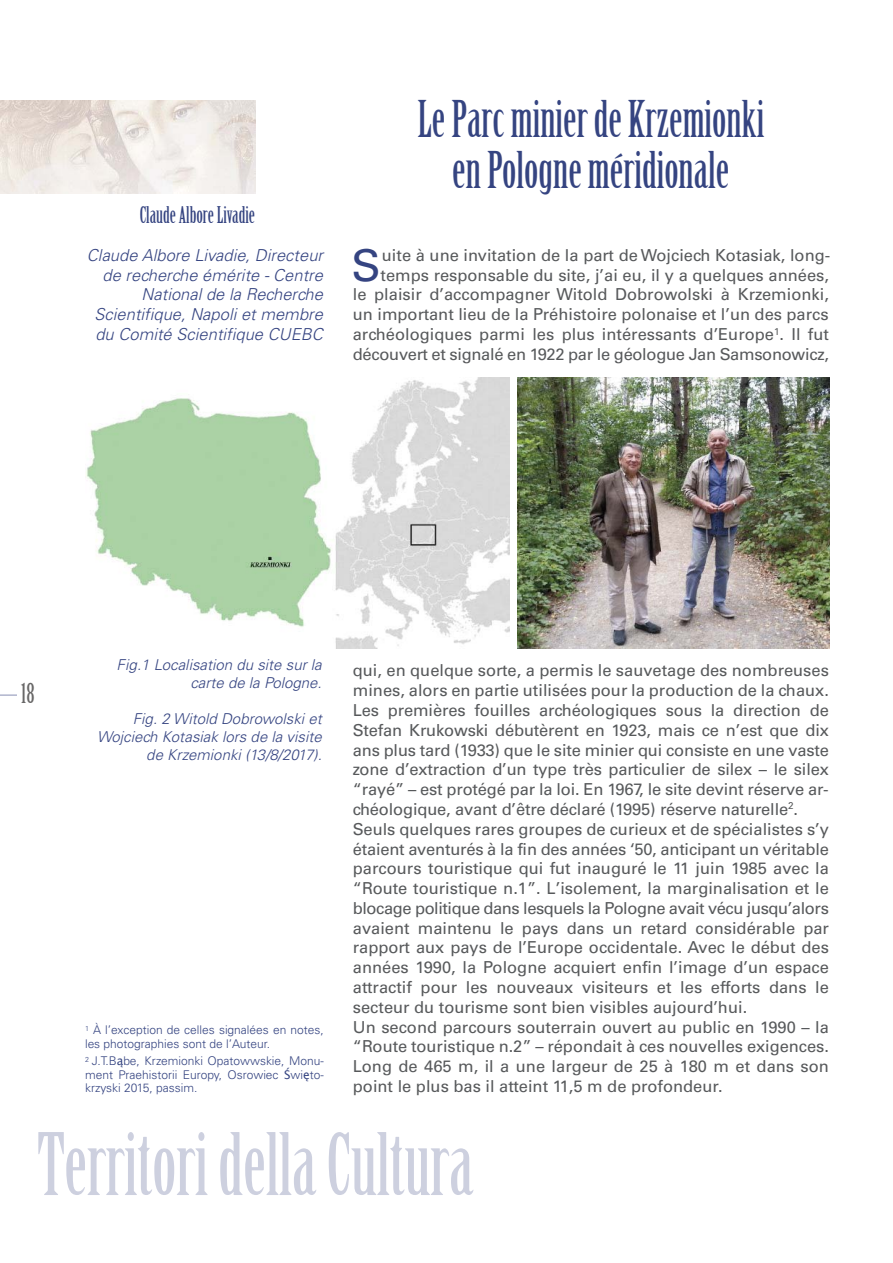
<style>
.page{position:relative;width:893px;height:1263px;background:#fff}
.page>*{position:absolute;margin:0;border:0;box-sizing:border-box;transform-origin:0 0}
.t1{font:84px "Birch Std";color:#cdd0df}
.t2{font:49.5px/51px "Birch Std";color:#354481;text-align:center}
.t3{font:43.95px "Univers";color:#354481}
.t4{font:27px "Birch Std";color:#686767}
.t5{font:22.5px "Birch Std";color:#354481}
.t6{font:16.5px/19.8px "Univers";color:#57595b;text-align:right}
.t7{font:italic 300 16.5px/19.8px "Univers";letter-spacing:.005em;color:#354481;text-align:right}
.t8{font:italic 300 15px/18px "Univers";color:#354481;text-align:right}
.t9{font:300 12px/13.5px "Univers";color:#354481}
.s1{font-family:"Lucida Grande";font-weight:400}
</style>
<div class="page">
<svg style="left:0;top:694px;width:17px;height:2px"></svg>
<img style="left:0;top:100px;width:255px;height:94px">
<img style="left:86px;top:378px;width:423px;height:270px">
<img style="left:518px;top:378px;width:312px;height:270px">
<h3 class="t5" style="left:140px;top:206px;width:117px">Claude Albore Livadie</h3>
<p class="t7" style="left:87px;top:247px;width:238px">Claude Albore Livadie, Directeur de recherche émérite - Centre<br>National de la Recherche<br>Scientifique, Napoli et membre du Comité Scientifique CUEBC</p>
<h2 class="t2" style="left:417px;top:95px;width:348px">Le Parc minier de Krzemionki en Pologne méridionale</h2>
<h3 class="t3" style="left:351px;top:249px;width:31px">S</h3>
<p class="t6" style="left:353px;top:246px;width:479px">uite à une invitation de la part de Wojciech Kotasiak, long&shy;temps responsable du site, j’ai eu, il y a quelques années,<br>le plaisir d’accompagner Witold Dobrowolski à Krzemionki, un important lieu de la Préhistoire polonaise et l’un des parcs archéologiques parmi les plus intéressants d’Europe<sup>1</sup>. Il fut découvert et signalé en 1922 par le géologue Jan Samsonowicz,</p>
<h3 class="t4" style="left:21px;top:681px;width:15px">18</h3>
<p class="t8" style="left:117px;top:657px;width:207px">Fig.1 Localisation du site sur la carte de la Pologne.</p>
<p class="t8" style="left:97px;top:711px;width:226px">Fig. 2 Witold Dobrowolski et<br>Wojciech Kotasiak lors de la visite de Krzemionki (13/8/2017).</p>
<p class="t9" style="left:85px;top:1024px;width:240px"><sup>1</sup> À l’exception de celles signalées en notes, les photographies sont de l’Auteur.</p>
<p class="t9" style="left:85px;top:1055px;width:240px;text-align:justify"><sup>2</sup> J.T.B<span class="s1">ą</span>be, Krzemionki Opatowwskie, Monu&shy;ment Praehistorii Europy, Osrowiec <span class="s1">Ś</span>wi<span class="s1">ę</span>to&shy;krzyski 2015, passim.</p>
<p class="t6" style="left:353px;top:662px;width:478px;text-align:left">qui, en quelque sorte, a permis le sauvetage des nombreuses mines, alors en partie utilisées pour la production de la chaux.<br>Les premières fouilles archéologiques sous la direction de Stefan Krukowski débutèrent en 1923, mais ce n’est que dix ans plus tard (1933) que le site minier qui consiste en une vaste zone d’extraction d’un type très particulier de silex – le silex “rayé” – est protégé par la loi. En 1967, le site devint réserve ar&shy;chéologique, avant d’être déclaré (1995) réserve naturelle<sup>2</sup>.<br>Seuls quelques rares groupes de curieux et de spécialistes s’y étaient aventurés à la fin des années ‘50, anticipant un véritable parcours touristique qui fut inauguré le 11 juin 1985 avec la “Route touristique n.1”. L’isolement, la marginalisation et le blocage politique dans lesquels la Pologne avait vécu jusqu’alors avaient maintenu le pays dans un retard considérable par rapport aux pays de l’Europe occidentale. Avec le début des années 1990, la Pologne acquiert enfin l’image d’un espace attractif pour les nouveaux visiteurs et les efforts dans le secteur du tourisme sont bien visibles aujourd’hui.<br>Un second parcours souterrain ouvert au public en 1990 – la “Route touristique n.2” – répondait à ces nouvelles exigences.<br>Long de 465 m, il a une largeur de 25 à 180 m et dans son point le plus bas il atteint 11,5 m de profondeur.</p>
<h1 class="t1" style="left:37px;top:1129px;width:438px">Territori della Cultura</h1>
</div>
